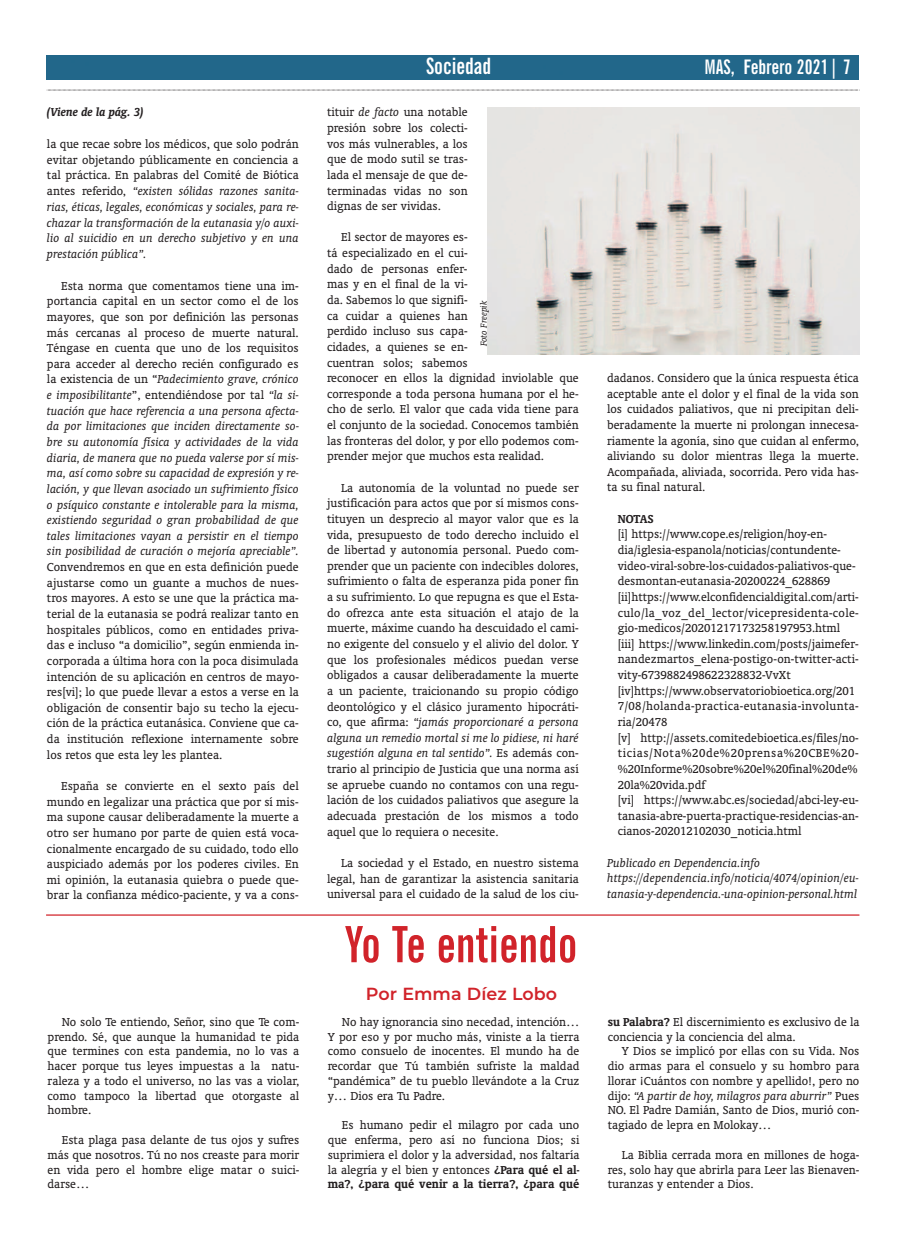
<style>
.page{position:relative;width:904px;height:1234px;background:#fff}
.page>*{position:absolute;margin:0;border:0;box-sizing:border-box;transform-origin:0 0}
.t1{font:700 extra-condensed 50px "News Gothic BT";color:#d1232a}
.t2{font:700 extra-condensed 22.5px "News Gothic BT";color:#fff}
.t3{font:700 extra-condensed 20px "News Gothic BT";color:#fff}
.t4{font:600 17.5px "Montserrat";color:#d1232a}
.t5{font:13.12px/15.6px "Oranda BT";color:#231f20;text-align:justify}
.t6{font:italic 13.12px/15.8px "Oranda BT";color:#231f20;text-align:justify}
.t7{font:italic 700 13.12px "Oranda BT";color:#231f20}
.t8{font:italic 10px "Oranda BT";color:#231f20}
.s1{font-style:normal}
.s2{font-style:italic}
.s3{font-weight:700}
</style>
<div class="page">
<div style="left:47px;top:55px;width:811px;height:25px;background:#22678a"></div>
<svg style="left:47px;top:90px;width:813px;height:1px"></svg>
<img style="left:488px;top:107px;width:371px;height:248px">
<hr style="left:46px;top:914px;width:813px;height:1px;background:#d1232a">
<p class="t7" style="left:47px;top:104px;width:98px">(Viene de la pág. 3)</p>
<p class="t6" style="left:47px;top:137px;width:253px"><span class="s1">la que recae sobre los médicos, que solo podrán evitar objetando públicamente en conciencia a tal práctica. En palabras del Comité de Biótica antes referido,</span> “existen sólidas razones sanita&shy;rias, éticas, legales, económicas y sociales, para re&shy;chazar la transformación de la eutanasia y/o auxi&shy;lio al suicidio en un derecho subjetivo y en una prestación pública”.</p>
<p class="t5" style="left:47px;top:279px;width:253px;text-indent:14px">Esta norma que comentamos tiene una im&shy;portancia capital en un sector como el de los mayores, que son por definición las personas más cercanas al proceso de muerte natural.<br>Téngase en cuenta que uno de los requisitos para acceder al derecho recién configurado es la existencia de un “<span class="s2">Padecimiento grave, crónico e imposibilitante</span>”, entendiéndose por tal <span class="s2">“la si&shy;tuación que hace referencia a una persona afecta&shy;da por limitaciones que inciden directamente so&shy;bre su autonomía física y actividades de la vida diaria, de manera que no pueda valerse por sí mis&shy;ma, así como sobre su capacidad de expresión y re&shy;lación, y que llevan asociado un sufrimiento físico o psíquico constante e intolerable para la misma, existiendo seguridad o gran probabilidad de que tales limitaciones vayan a persistir en el tiempo sin posibilidad de curación o mejoría apreciable”.<br></span>Convendremos en que en esta definición puede ajustarse como un guante a muchos de nues&shy;tros mayores. A esto se une que la práctica ma&shy;terial de la eutanasia se podrá realizar tanto en hospitales públicos, como en entidades priva&shy;das e incluso “a domicilio”, según enmienda in&shy;corporada a última hora con la poca disimulada intención de su aplicación en centros de mayo&shy;res[vi]; lo que puede llevar a estos a verse en la obligación de consentir bajo su techo la ejecu&shy;ción de la práctica eutanásica. Conviene que ca&shy;da institución reflexione internamente sobre los retos que esta ley les plantea.</p>
<p class="t5" style="left:47px;top:779px;width:253px;text-indent:14px">España se convierte en el sexto país del mundo en legalizar una práctica que por sí mis&shy;ma supone causar deliberadamente la muerte a otro ser humano por parte de quien está voca&shy;cionalmente encargado de su cuidado, todo ello auspiciado además por los poderes civiles. En mi opinión, la eutanasia quiebra o puede que&shy;brar la confianza médico-paciente, y va a cons-</p>
<p class="t5" style="left:48px;top:1015px;width:253px;line-height:14.8px;text-indent:14px">No solo Te entiendo, Señor, sino que Te com&shy;prendo. Sé, que aunque la humanidad te pida que termines con esta pandemia, no lo vas a hacer porque tus leyes impuestas a la natu&shy;raleza y a todo el universo, no las vas a violar, como tampoco la libertad que otorgaste al hombre.</p>
<p class="t5" style="left:48px;top:1133px;width:253px;line-height:14.8px;text-indent:14px">Esta plaga pasa delante de tus ojos y sufres más que nosotros. Tú no nos creaste para morir en vida pero el hombre elige matar o suici&shy;darse…</p>
<p class="t2" style="left:426px;top:53px;width:67px">Sociedad</p>
<p class="t3" style="left:645px;top:54px;width:176px">MAS, Julio-agosto 2019 | 7</p>
<p class="t3" style="left:704px;top:55px;width:148px">MAS, Febrero 2021| 7</p>
<p class="t5" style="left:327px;top:105px;width:142px">tituir <span class="s2">de facto</span> una notable presión sobre los colecti&shy;vos más vulnerables, a los que de modo sutil se tras&shy;lada el mensaje de que de&shy;terminadas vidas no son dignas de ser vividas.</p>
<p class="t5" style="left:327px;top:230px;width:253px;text-align:left;text-indent:14px">El sector de mayores es-<br>tá especializado en el cui-<br>dado de personas enfer-<br>mas y en el final de la vi-<br>da. Sabemos lo que signifi-<br>ca cuidar a quienes han<br>perdido incluso sus capa-<br>cidades, a quienes se en-<br>cuentran solos; sabemos<br>reconocer en ellos la dignidad inviolable que corresponde a toda persona humana por el he&shy;cho de serlo. El valor que cada vida tiene para el conjunto de la sociedad. Conocemos también las fronteras del dolor, y por ello podemos com&shy;prender mejor que muchos esta realidad.</p>
<p class="t5" style="left:327px;top:480px;width:253px;text-indent:14px">La autonomía de la voluntad no puede ser justificación para actos que por sí mismos cons&shy;tituyen un desprecio al mayor valor que es la vida, presupuesto de todo derecho incluido el de libertad y autonomía personal. Puedo com&shy;prender que un paciente con indecibles dolores, sufrimiento o falta de esperanza pida poner fin a su sufrimiento. Lo que repugna es que el Esta&shy;do ofrezca ante esta situación el atajo de la muerte, máxime cuando ha descuidado el cami&shy;no exigente del consuelo y el alivio del dolor. Y que los profesionales médicos puedan verse obligados a causar deliberadamente la muerte a un paciente, traicionando su propio código deontológico y el clásico juramento hipocráti&shy;co, que afirma: <span class="s2">“jamás proporcionaré a persona alguna un remedio mortal si me lo pidiese, ni haré sugestión alguna en tal sentido”.</span> Es además con&shy;trario al principio de Justicia que una norma así se apruebe cuando no contamos con una regu&shy;lación de los cuidados paliativos que asegure la adecuada prestación de los mismos a todo aquel que lo requiera o necesite.</p>
<p class="t5" style="left:327px;top:855px;width:253px;text-indent:14px">La sociedad y el Estado, en nuestro sistema legal, han de garantizar la asistencia sanitaria universal para el cuidado de la salud de los ciu-</p>
<p class="t8" style="left:480px;top:346px;width:47px;rotate:-90deg">Foto Freepik</p>
<p class="t1" style="left:345px;top:915px;width:234px">Yo Te entiendo</p>
<p class="t4" style="left:366px;top:986px;width:193px">Por Emma Díez Lobo</p>
<p class="t5" style="left:328px;top:1015px;width:253px;line-height:14.8px;text-indent:14px">No hay ignorancia sino necedad, intención… Y por eso y por mucho más, viniste a la tierra como consuelo de inocentes. El mundo ha de recordar que Tú también sufriste la maldad “pandémica” de tu pueblo llevándote a la Cruz y… Dios era Tu Padre.</p>
<p class="t5" style="left:328px;top:1118px;width:253px;line-height:14.8px;text-indent:14px">Es humano pedir el milagro por cada uno que enferma, pero así no funciona Dios; si suprimiera el dolor y la adversidad, nos faltaría la alegría y el bien y entonces <span class="s3">¿Para qué el al&shy;ma?, ¿para qué venir a la tierra?, ¿para qué</span></p>
<p class="t5" style="left:607px;top:371px;width:253px">dadanos. Considero que la única respuesta ética aceptable ante el dolor y el final de la vida son los cuidados paliativos, que ni precipitan deli&shy;beradamente la muerte ni prolongan innecesa&shy;riamente la agonía, sino que cuidan al enfermo, aliviando su dolor mientras llega la muerte.<br>Acompañada, aliviada, socorrida. Pero vida has&shy;ta su final natural.</p>
<p class="t5" style="left:617px;top:512px;width:242px;text-align:left"><span class="s3">NOTAS<br></span>[i] https://www.cope.es/religion/hoy-en&shy;dia/iglesia-espanola/noticias/contundente&shy;video-viral-sobre-los-cuidados-paliativos-que&shy;desmontan-eutanasia-20200224_628869 [ii]https://www.elconfidencialdigital.com/arti&shy;culo/la_voz_del_lector/vicepresidenta-cole&shy;gio-medicos/20201217173258197953.html [iii] https://www.linkedin.com/posts/jaimefer&shy;nandezmartos_elena-postigo-on-twitter-acti&shy;vity-6739882498622328832-VvXt [iv]https://www.observatoriobioetica.org/201<br>7/08/holanda-practica-eutanasia-involunta&shy;ria/20478<br>[v] http://assets.comitedebioetica.es/files/no&shy;ticias/Nota%20de%20prensa%20CBE%20- %20Informe%20sobre%20el%20final%20de% 20la%20vida.pdf<br>[vi] https://www.abc.es/sociedad/abci-ley-eu&shy;tanasia-abre-puerta-practique-residencias-an&shy;cianos-202012102030_noticia.html</p>
<p class="t6" style="left:607px;top:855px;width:253px;text-align:left">Publicado en Dependencia.info https://dependencia.info/noticia/4074/opinion/eu&shy;tanasia-y-dependencia.-una-opinion-personal.html</p>
<p class="t5" style="left:607px;top:1014px;width:253px"><span class="s3">su Palabra?</span> El discernimiento es exclusivo de la</p>
<p class="t5" style="left:607px;top:1029px;width:189px">conciencia y la conciencia del alma.</p>
<p class="t5" style="left:622px;top:1044px;width:239px">Y Dios se implicó por ellas con su Vida. Nos</p>
<p class="t5" style="left:607px;top:1058px;width:253px">dio armas para el consuelo y su hombro para</p>
<p class="t5" style="left:607px;top:1073px;width:253px">llorar ¡Cuántos con nombre y apellido!, pero no</p>
<p class="t6" style="left:607px;top:1088px;width:253px"><span class="s1">dijo:</span> “A partir de hoy, milagros para aburrir” <span class="s1">Pues</span></p>
<p class="t5" style="left:607px;top:1103px;width:253px">NO. El Padre Damián, Santo de Dios, murió con-</p>
<p class="t5" style="left:607px;top:1118px;width:165px">tagiado de lepra en Molokay…</p>
<p class="t5" style="left:607px;top:1148px;width:253px;line-height:14.8px;text-indent:14px">La Biblia cerrada mora en millones de hoga&shy;res, solo hay que abrirla para Leer las Bienaven&shy;turanzas y entender a Dios.</p>
</div>
